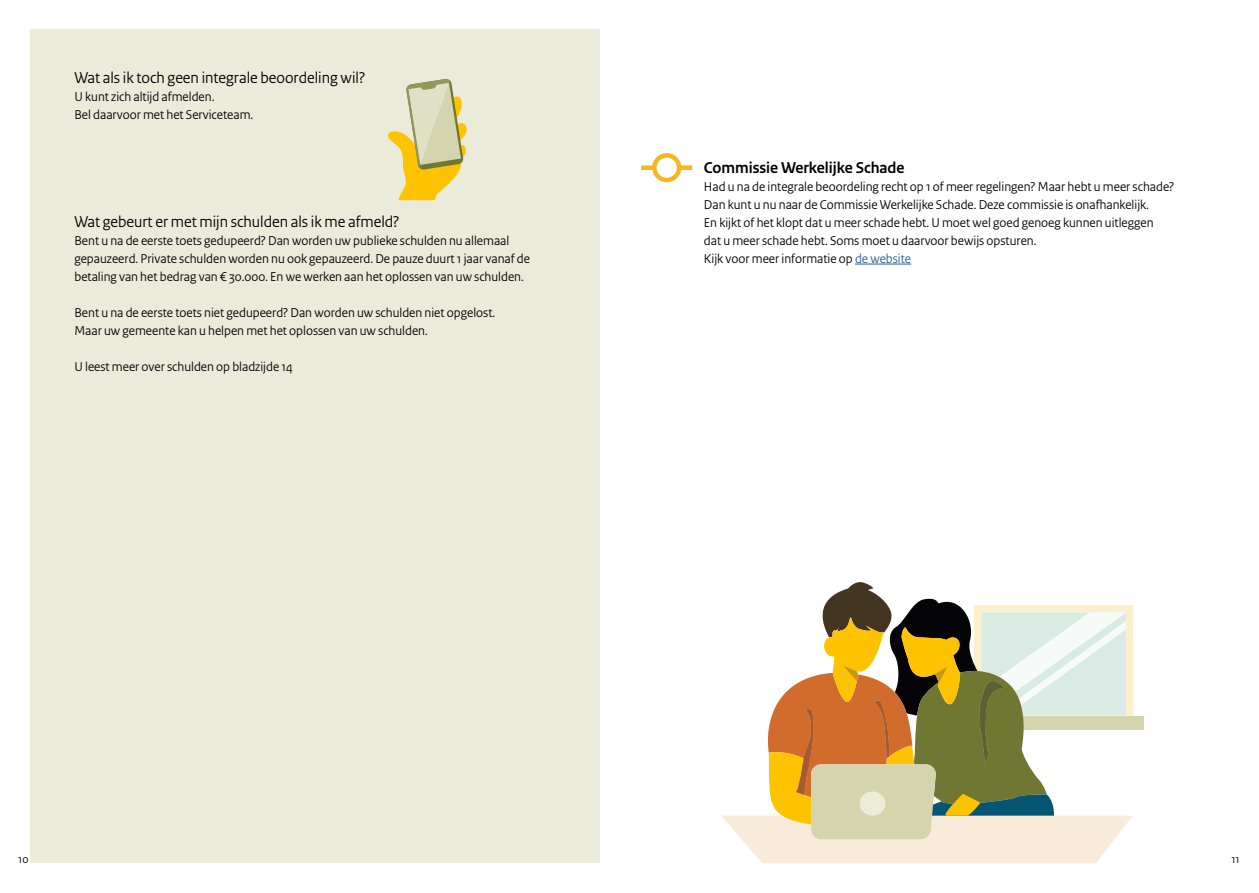
<style>
.page{position:relative;width:1259px;height:893px;background:#fff}
.page>*{position:absolute;margin:0;border:0;box-sizing:border-box;transform-origin:0 0}
.t1{font:16.5px "Rijksoverheid Sans Heading";color:#000}
.t2{font:700 16.5px "Rijksoverheid Sans Heading";color:#000}
.t3{font:13.5px/18px "Rijksoverheid Sans Heading";color:#000}
.t4{font:12px "Rijksoverheid Sans Heading";color:#000}
.s1{color:#275b9b}
</style>
<div class="page">
<div style="left:30px;top:30px;width:570px;height:833px;background:#ebebda"></div>
<svg style="left:388px;top:79px;width:79px;height:121px"></svg>
<div style="left:964px;top:716px;width:180px;height:13px;background:#d4d4ae"></div>
<svg style="left:722px;top:582px;width:411px;height:281px"></svg>
<div style="left:641px;top:165px;width:51px;height:5px;background:#fab51d"></div>
<svg style="left:654px;top:155px;width:25px;height:25px"></svg>
<div style="left:652px;top:153px;width:29px;height:29px;border:4px solid #fab51d;border-radius:50%"></div>
<hr style="left:855px;top:264px;width:56px;height:1px;background:#275b9b">
<p class="t1" style="left:74px;top:68px;width:292px">Wat als ik toch geen integrale beoordeling wil?</p>
<p class="t3" style="left:74px;top:87px;width:180px">U kunt zich altijd afmelden.<br>Bel daarvoor met het Serviceteam.</p>
<p class="t1" style="left:74px;top:212px;width:326px">Wat gebeurt er met mijn schulden als ik me afmeld?</p>
<p class="t3" style="left:74px;top:231px;width:457px">Bent u na de eerste toets gedupeerd? Dan worden uw publieke schulden nu allemaal gepauzeerd. Private schulden worden nu ook gepauzeerd. De pauze duurt 1 jaar vanaf de betaling van het bedrag van € 30.000. En we werken aan het oplossen van uw schulden.</p>
<p class="t3" style="left:74px;top:303px;width:422px">Bent u na de eerste toets niet gedupeerd? Dan worden uw schulden niet opgelost.<br>Maar uw gemeente kan u helpen met het oplossen van uw schulden.</p>
<p class="t3" style="left:74px;top:357px;width:220px">U leest meer over schulden op bladzijde 14</p>
<p class="t2" style="left:704px;top:158px;width:202px">Commissie Werkelijke Schade</p>
<p class="t3" style="left:704px;top:177px;width:472px">Had u na de integrale beoordeling recht op 1 of meer regelingen? Maar hebt u meer schade?<br>Dan kunt u nu naar de Commissie Werkelijke Schade. Deze commissie is onafhankelijk.<br>En kijkt of het klopt dat u meer schade hebt. U moet wel goed genoeg kunnen uitleggen<br>dat u meer schade hebt. Soms moet u daarvoor bewijs opsturen.<br>Kijk voor meer informatie op <span class="s1">de website</span></p>
<p class="t4" style="left:18px;top:852px;width:12px">10</p>
<p class="t4" style="left:1231px;top:852px;width:10px">11</p>
</div>
